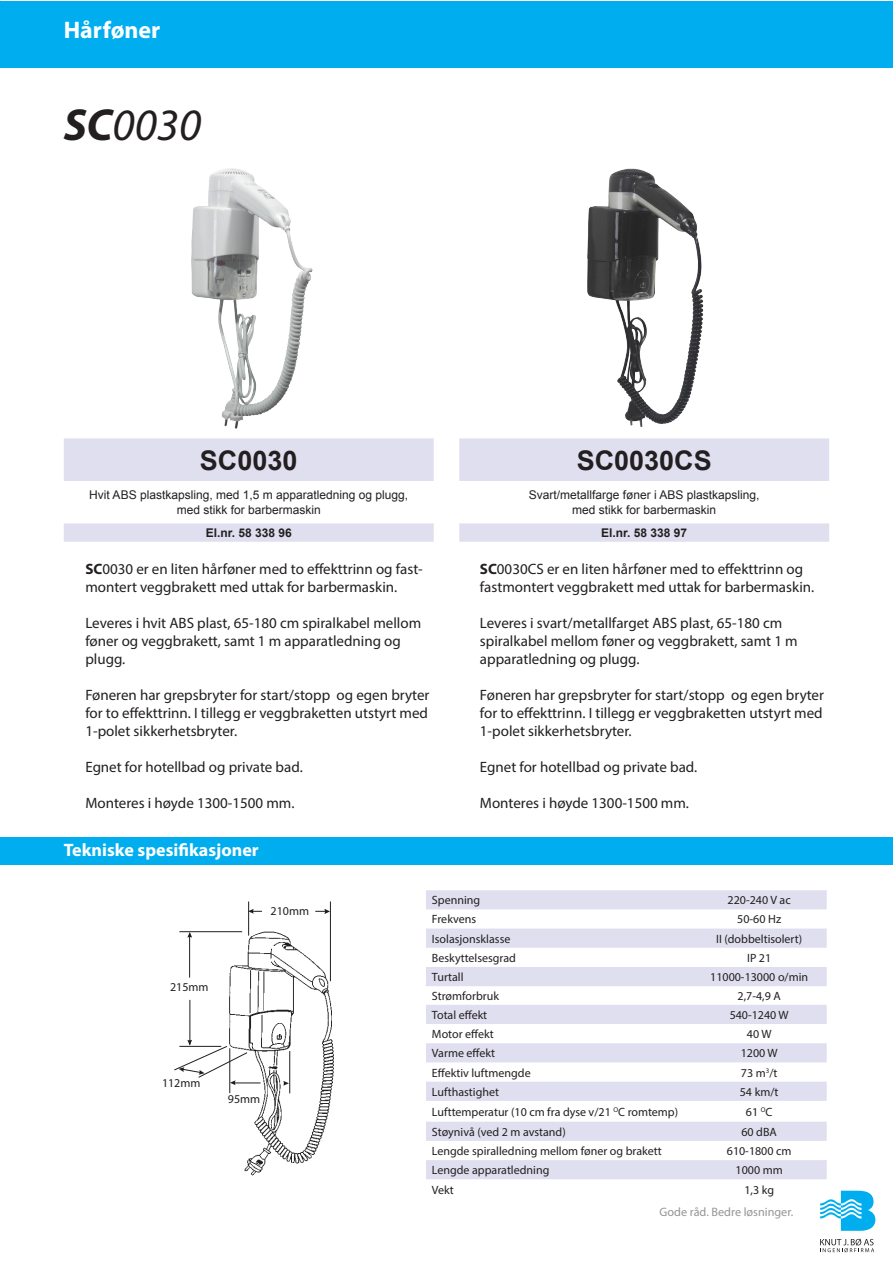
<style>
.page{position:relative;width:893px;height:1263px;background:#fff}
.page>*{position:absolute;margin:0;border:0;box-sizing:border-box;transform-origin:0 0}
.t1{font:italic 45px "Myriad Pro";color:#231f20}
.t2{font:700 27px "Arial";color:#231f20}
.t3{font:700 24px "Myriad Pro";color:#fff}
.t4{font:700 18px "Myriad Pro";color:#fff}
.t5{font:15px/18px "Myriad Pro";color:#231f20}
.t6{font:12.15px "Myriad Pro";color:#939598}
.t7{font:12px "Myriad Pro";color:#231f20}
.t8{font:12px "Arial";color:#231f20}
.t9{font:700 12px "Arial";color:#231f20}
.s1{font-weight:700}
</style>
<div class="page">
<div style="left:0;top:837px;width:893px;height:27px;background:#00aeef"></div>
<svg style="left:64px;top:438px;width:765px;height:104px;fill:#e0dfef"></svg>
<svg style="left:426px;top:890px;width:401px;height:289px;fill:#e0dfef"></svg>
<img style="left:191px;top:168px;width:122px;height:260px">
<img style="left:587px;top:168px;width:117px;height:259px">
<img style="left:242px;top:925px;width:92px;height:251px">
<hr style="left:330px;top:901px;width:1px;height:80px;background:#201d1e">
<hr style="left:248px;top:901px;width:1px;height:34px;background:#201d1e">
<svg style="left:248px;top:909px;width:14px;height:5px"></svg>
<svg style="left:315px;top:909px;width:15px;height:5px"></svg>
<hr style="left:179px;top:931px;width:63px;height:1px;background:#201d1e">
<svg style="left:174px;top:932px;width:116px;height:162px"></svg>
<div style="left:0;top:1px;width:893px;height:67px;background:#00aeef"></div>
<svg style="left:820px;top:1191px;width:55px;height:40px"></svg>
<svg style="left:820px;top:1238px;width:54px;height:14px"></svg>
<p class="t3" style="left:64px;top:14px;width:98px">Hårføner</p>
<p class="t1" style="left:64px;top:97px;width:139px"><span class="s1">SC</span>0030</p>
<p class="t2" style="left:200px;top:442px;width:99px">SC0030</p>
<p class="t2" style="left:577px;top:442px;width:137px">SC0030CS</p>
<p class="t8" style="left:89px;top:487px;width:320px">Hvit ABS plastkapsling, med 1,5 m apparatledning og plugg,</p>
<p class="t8" style="left:177px;top:502px;width:146px">med stikk for barbermaskin</p>
<p class="t8" style="left:529px;top:487px;width:232px">Svart/metallfarge føner i ABS plastkapsling,</p>
<p class="t8" style="left:572px;top:502px;width:146px">med stikk for barbermaskin</p>
<p class="t9" style="left:206px;top:525px;width:88px">El.nr. 58 338 96</p>
<p class="t9" style="left:601px;top:525px;width:88px">El.nr. 58 338 97</p>
<p class="t5" style="left:85px;top:560px;width:339px"><span class="s1">SC</span>0030 er en liten hårføner med to effekttrinn og fast&shy;montert veggbrakett med uttak for barbermaskin.</p>
<p class="t5" style="left:85px;top:614px;width:337px">Leveres i hvit ABS plast, 65-180 cm spiralkabel mellom føner og veggbrakett, samt 1 m apparatledning og plugg.</p>
<p class="t5" style="left:85px;top:686px;width:346px">Føneren har grepsbryter for start/stopp og egen bryter for to effekttrinn. I tillegg er veggbraketten utstyrt med</p>
<p class="t5" style="left:85px;top:722px;width:153px">1-polet sikkerhetsbryter.</p>
<p class="t5" style="left:85px;top:758px;width:219px">Egnet for hotellbad og private bad.</p>
<p class="t5" style="left:85px;top:794px;width:211px">Monteres i høyde 1300-1500 mm.</p>
<p class="t4" style="left:64px;top:838px;width:196px">Tekniske spesifikasjoner</p>
<p class="t5" style="left:480px;top:560px;width:336px"><span class="s1">SC</span>0030CS er en liten hårføner med to effekttrinn og fastmontert veggbrakett med uttak for barbermaskin.</p>
<p class="t5" style="left:480px;top:614px;width:319px">Leveres i svart/metallfarget ABS plast, 65-180 cm spiralkabel mellom føner og veggbrakett, samt 1 m apparatledning og plugg.</p>
<p class="t5" style="left:480px;top:686px;width:346px">Føneren har grepsbryter for start/stopp og egen bryter for to effekttrinn. I tillegg er veggbraketten utstyrt med</p>
<p class="t5" style="left:480px;top:722px;width:153px">1-polet sikkerhetsbryter.</p>
<p class="t5" style="left:480px;top:758px;width:219px">Egnet for hotellbad og private bad.</p>
<p class="t5" style="left:480px;top:794px;width:211px">Monteres i høyde 1300-1500 mm.</p>
<p class="t7" style="left:170px;top:980px;width:40px">215mm</p>
<p class="t7" style="left:271px;top:903px;width:40px">210mm</p>
<p class="t7" style="left:162px;top:1075px;width:40px">112mm</p>
<p class="t7" style="left:228px;top:1091px;width:34px">95mm</p>
<p class="t7" style="left:432px;top:893px;width:50px">Spenning</p>
<p class="t7" style="left:728px;top:893px;width:65px">220-240 V ac</p>
<p class="t7" style="left:432px;top:912px;width:46px">Frekvens</p>
<p class="t7" style="left:737px;top:912px;width:45px">50-60 Hz</p>
<p class="t7" style="left:432px;top:931px;width:80px">Isolasjonsklasse</p>
<p class="t7" style="left:716px;top:931px;width:88px">II (dobbeltisolert)</p>
<p class="t7" style="left:432px;top:950px;width:86px">Beskyttelsesgrad</p>
<p class="t7" style="left:747px;top:950px;width:26px">IP 21</p>
<p class="t7" style="left:432px;top:970px;width:33px">Turtall</p>
<p class="t7" style="left:710px;top:970px;width:99px">11000-13000 o/min</p>
<p class="t7" style="left:432px;top:988px;width:69px">Strømforbruk</p>
<p class="t7" style="left:738px;top:988px;width:45px">2,7-4,9 A</p>
<p class="t7" style="left:432px;top:1007px;width:57px">Total effekt</p>
<p class="t7" style="left:730px;top:1007px;width:61px">540-1240 W</p>
<p class="t7" style="left:432px;top:1027px;width:63px">Motor effekt</p>
<p class="t7" style="left:747px;top:1027px;width:26px">40 W</p>
<p class="t7" style="left:432px;top:1046px;width:65px">Varme effekt</p>
<p class="t7" style="left:741px;top:1046px;width:38px">1200 W</p>
<p class="t7" style="left:432px;top:1065px;width:100px">Effektiv luftmengde</p>
<p class="t7" style="left:741px;top:1065px;width:38px">73 m<sup>3</sup>/t</p>
<p class="t7" style="left:432px;top:1084px;width:69px">Lufthastighet</p>
<p class="t7" style="left:740px;top:1084px;width:40px">54 km/t</p>
<p class="t7" style="left:432px;top:1104px;width:248px">Lufttemperatur (10 cm fra dyse v/21 <sup>O</sup>C romtemp)</p>
<p class="t7" style="left:746px;top:1104px;width:28px">61 <sup>O</sup>C</p>
<p class="t7" style="left:432px;top:1124px;width:135px">Støynivå (ved 2 m avstand)</p>
<p class="t7" style="left:741px;top:1124px;width:37px">60 dBA</p>
<p class="t7" style="left:432px;top:1143px;width:231px">Lengde spiralledning mellom føner og brakett</p>
<p class="t7" style="left:727px;top:1143px;width:66px">610-1800 cm</p>
<p class="t7" style="left:432px;top:1163px;width:119px">Lengde apparatledning</p>
<p class="t7" style="left:736px;top:1163px;width:49px">1000 mm</p>
<p class="t7" style="left:432px;top:1182px;width:23px">Vekt</p>
<p class="t7" style="left:744px;top:1182px;width:31px">1,3 kg</p>
<p class="t6" style="left:660px;top:1204px;width:135px">Gode råd. Bedre løsninger.</p>
</div>
